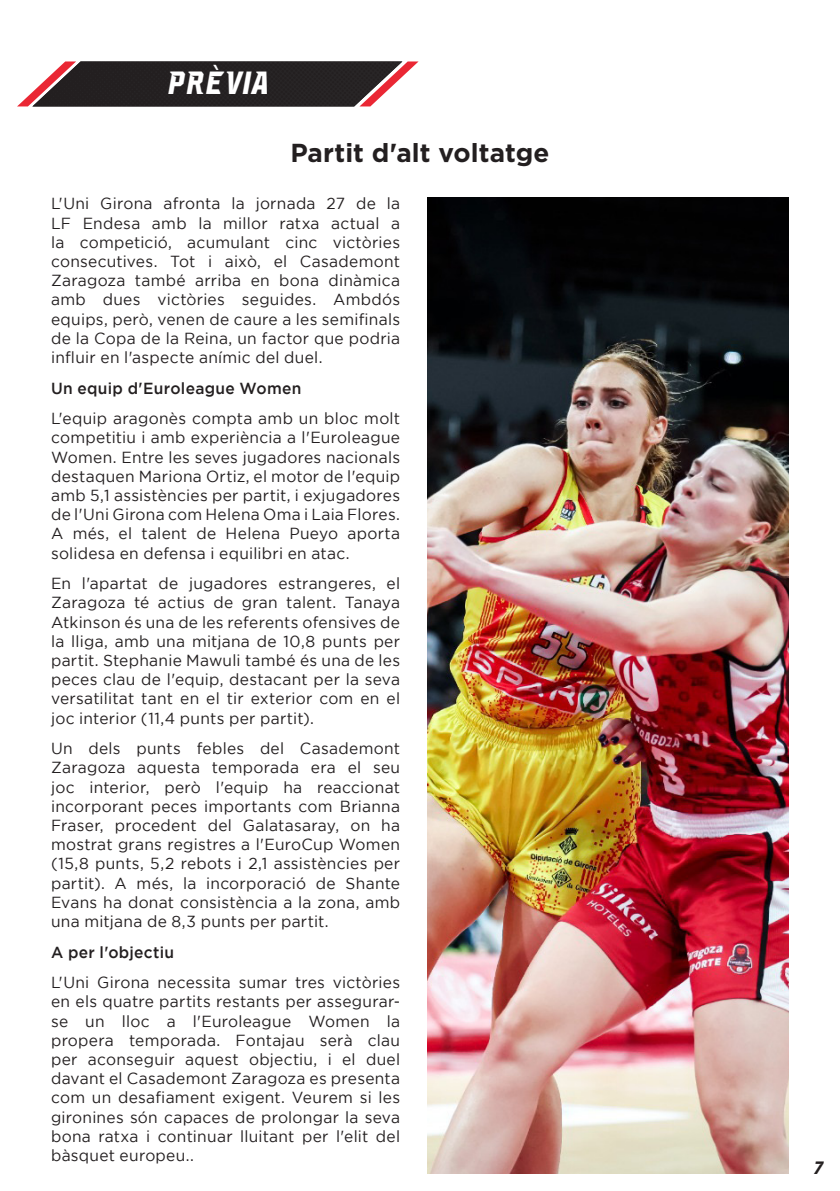
<style>
.page{position:relative;width:840px;height:1191px;background:#fff}
.page>*{position:absolute;margin:0;border:0;box-sizing:border-box;transform-origin:0 0}
.t1{font:italic 32px "NCAA Michigan St Spartans";color:#fff}
.t2{font:italic 32px "Microsoft Phags Pa";color:#fff}
.Estilo_de_párrafo_2{font:700 26px "Gotham";letter-spacing:.005em;color:#231f20}
.t3{font:italic 18px "NCAA Michigan St Spartans";color:#231f20}
.t4{font:16px/19.2px "Gotham";letter-spacing:.02em;color:#231f20;text-align:justify}
.t5{font:500 16px "Gotham";letter-spacing:.02em;color:#231f20}
</style>
<div class="page">
<img style="left:427px;top:198px;width:361px;height:976px">
<svg style="left:17px;top:61px;width:401px;height:45px;background:#4f4243"></svg>
<p class="t2" style="left:208px;top:55px;width:17px">`</p>
<p class="t1" style="left:166px;top:71px;width:110px">PREVIA</p>
<p class="Estilo_de_párrafo_2" style="left:290px;top:136px;width:260px">Partit d'alt voltatge</p>
<p class="t4" style="left:51px;top:194px;width:350px">L'Uni Girona afronta la jornada 27 de la LF Endesa amb la millor ratxa actual a la competició, acumulant cinc victòries consecutives. Tot i això, el Casademont Zaragoza també arriba en bona dinàmica amb dues victòries seguides. Ambdós equips, però, venen de caure a les semifinals de la Copa de la Reina, un factor que podria influir en l'aspecte anímic del duel.</p>
<p class="t5" style="left:51px;top:379px;width:252px">Un equip d'Euroleague Women</p>
<p class="t4" style="left:51px;top:408px;width:350px">L'equip aragonès compta amb un bloc molt competitiu i amb experiència a l'Euroleague Women. Entre les seves jugadores nacionals destaquen Mariona Ortiz, el motor de l'equip amb 5,1 assistències per partit, i exjugadores de l'Uni Girona com Helena Oma i Laia Flores.<br>A més, el talent de Helena Pueyo aporta solidesa en defensa i equilibri en atac.</p>
<p class="t4" style="left:51px;top:573px;width:350px">En l'apartat de jugadores estrangeres, el Zaragoza té actius de gran talent. Tanaya Atkinson és una de les referents ofensives de la lliga, amb una mitjana de 10,8 punts per partit. Stephanie Mawuli també és una de les peces clau de l'equip, destacant per la seva versatilitat tant en el tir exterior com en el joc interior (11,4 punts per partit).</p>
<p class="t4" style="left:51px;top:738px;width:350px">Un dels punts febles del Casademont Zaragoza aquesta temporada era el seu joc interior, però l'equip ha reaccionat incorporant peces importants com Brianna Fraser, procedent del Galatasaray, on ha mostrat grans registres a l'EuroCup Women (15,8 punts, 5,2 rebots i 2,1 assistències per partit). A més, la incorporació de Shante Evans ha donat consistència a la zona, amb una mitjana de 8,3 punts per partit.</p>
<p class="t5" style="left:51px;top:942px;width:125px">A per l'objectiu</p>
<p class="t4" style="left:51px;top:972px;width:350px">L'Uni Girona necessita sumar tres victòries en els quatre partits restants per assegurar&shy;se un lloc a l'Euroleague Women la propera temporada. Fontajau serà clau per aconseguir aquest objectiu, i el duel davant el Casademont Zaragoza es presenta com un desafiament exigent. Veurem si les gironines són capaces de prolongar la seva bona ratxa i continuar lluitant per l'elit del bàsquet europeu..</p>
<p class="t3" style="left:813px;top:1161px;width:14px">7</p>
</div>
